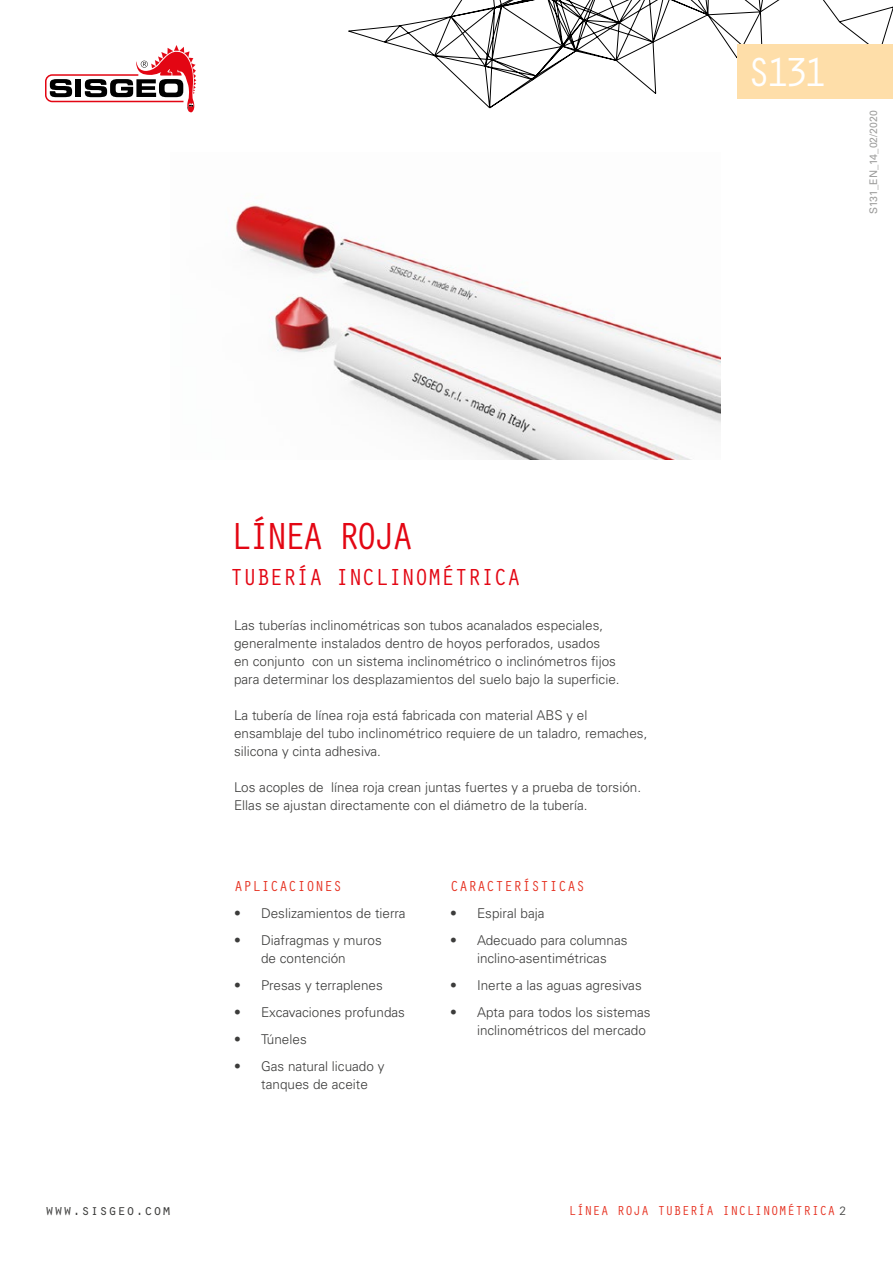
<style>
.page{position:relative;width:893px;height:1263px;background:#fff}
.page>*{position:absolute;margin:0;border:0;box-sizing:border-box;transform-origin:0 0}
.t1{font:42px "Orator Std";color:#fff}
.t2{font:39px "Orator Std";letter-spacing:-.14em;color:#e30613}
.t3{font:24px "Orator Std";letter-spacing:-.05em;color:#e30613}
.t4{font:15px "Orator Std";color:#e63323}
.t5{font:15px "Orator Std";color:#3c3c3b}
.t6{font:300 13.5px/18px "Univers LT Std";color:#3c3c3b}
.t7{font:13.5px "Orator Std";color:#e63323}
.t8{font:10.5px "Univers LT Std";color:#9d9d9c}
.s1{font-family:"Univers"}
.s2{font-family:"Univers LT Std";font-weight:300;font-size:12px;color:#3c3c3b}
</style>
<div class="page">
<svg style="left:348px;top:0;width:545px;height:108px"></svg>
<div style="left:737px;top:45px;width:156px;height:54px;background:#fedea9"></div>
<svg style="left:45px;top:45px;width:151px;height:68px"></svg>
<img style="left:235px;top:204px;width:485px;height:255px">
<h1 class="t1" style="left:746px;top:42px;width:83px">S131</h1>
<p class="t8" style="left:867px;top:214px;width:105px;rotate:-90deg">S131_EN_14_02/2020</p>
<p class="t2" style="left:230px;top:508px;width:186px">LÍNEA ROJA</p>
<p class="t3" style="left:230px;top:560px;width:293px">TUBERÍA INCLINOMÉTRICA</p>
<p class="t6" style="left:234px;top:616px;width:371px">Las tuberías inclinométricas son tubos acanalados especiales, generalmente instalados dentro de hoyos perforados, usados</p>
<p class="t6" style="left:234px;top:652px;width:383px">en conjunto con un sistema inclinométrico o inclinómetros fijos</p>
<p class="t6" style="left:234px;top:670px;width:387px">para determinar los desplazamientos del suelo bajo la superficie.</p>
<p class="t6" style="left:234px;top:706px;width:415px">La tubería de línea roja está fabricada con material ABS y el ensamblaje del tubo inclinométrico requiere de un taladro, remaches, silicona y cinta adhesiva.</p>
<p class="t6" style="left:234px;top:778px;width:409px">Los acoples de línea roja crean juntas fuertes y a prueba de torsión.<br>Ellas se ajustan directamente con el diámetro de la tubería.</p>
<p class="t4" style="left:234px;top:875px;width:109px">APLICACIONES</p>
<p class="t6" style="left:234px;top:904px;width:173px"><span class="s1">•</span> Deslizamientos de tierra</p>
<p class="t6" style="left:261px;top:931px;width:122px;text-indent:-27px"><span class="s1">•</span> Diafragmas y muros de contención</p>
<p class="t6" style="left:234px;top:976px;width:150px"><span class="s1">•</span> Presas y terraplenes</p>
<p class="t6" style="left:234px;top:1003px;width:172px"><span class="s1">•</span> Excavaciones profundas</p>
<p class="t6" style="left:234px;top:1030px;width:74px"><span class="s1">•</span> Túneles</p>
<p class="t6" style="left:261px;top:1057px;width:125px;text-indent:-27px"><span class="s1">•</span> Gas natural licuado y tanques de aceite</p>
<p class="t4" style="left:450px;top:875px;width:136px">CARACTERÍSTICAS</p>
<p class="t6" style="left:450px;top:904px;width:96px"><span class="s1">•</span> Espiral baja</p>
<p class="t6" style="left:450px;top:931px;width:179px;text-align:center"><span class="s1">•</span> Adecuado para columnas inclino-asentimétricas</p>
<p class="t6" style="left:450px;top:976px;width:193px"><span class="s1">•</span> Inerte a las aguas agresivas</p>
<p class="t6" style="left:477px;top:1003px;width:175px;text-indent:-27px"><span class="s1">•</span> Apta para todos los sistemas inclinométricos del mercado</p>
<p class="t5" style="left:45px;top:1199px;width:127px">www.sisgeo.com</p>
<p class="t7" style="left:568px;top:1201px;width:279px">LÍNEA ROJA TUBERÍA INCLINOMÉTRICA <span class="s2">2</span></p>
</div>
